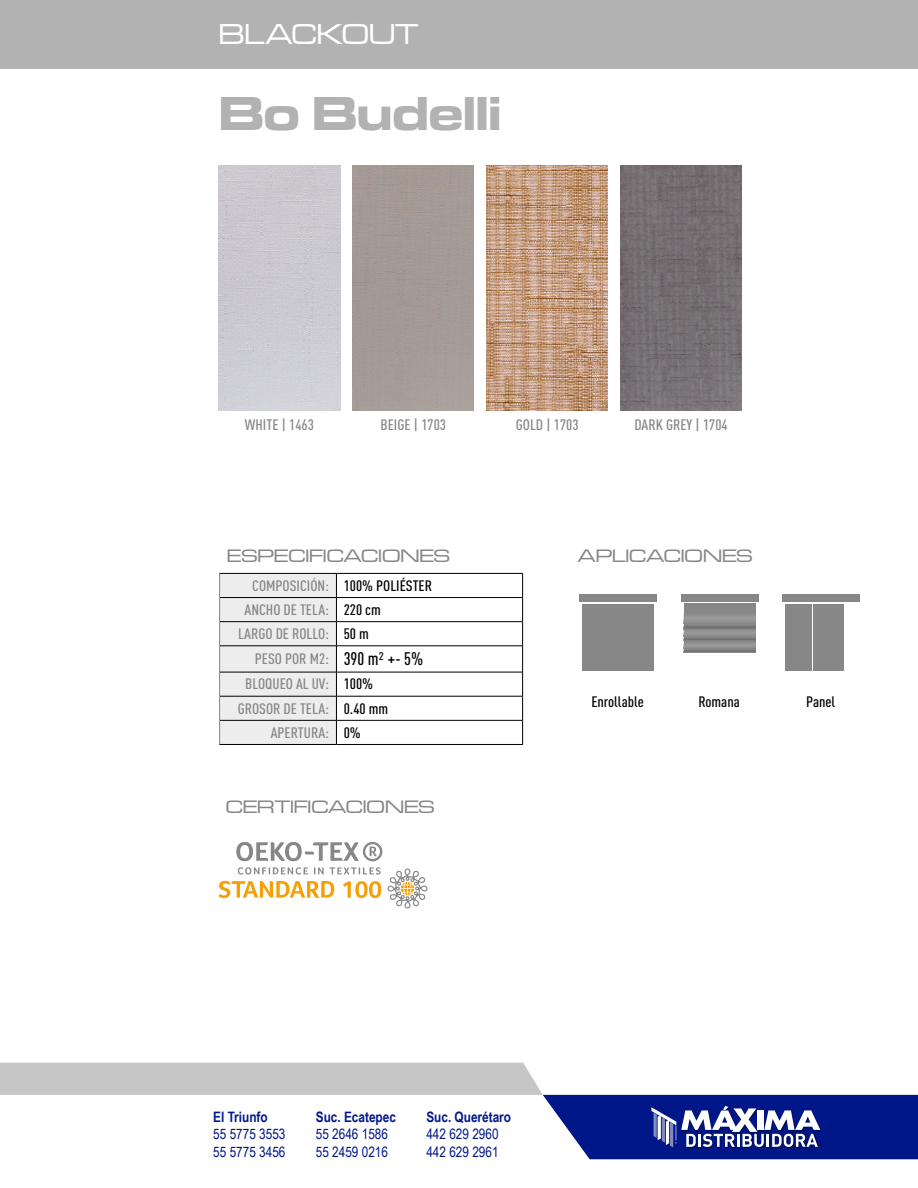
<style>
.page{position:relative;width:918px;height:1188px;background:#fff}
.page>*{position:absolute;margin:0;border:0;box-sizing:border-box;transform-origin:0 0}
.t1{font:49.5px "Microgramma D Bold Exte";color:#b2b2b2}
.t2{font:30px "Microgramma D Medi Exte";color:#fff}
.t3{font:18.75px "Microgramma D Medi Exte";color:#878787;scale:1.08 1}
.t4{font:500 15px "DIN Cond";color:#878787;scale:1.08 1}
.t5{font:500 15px "DIN Cond";color:#000;scale:1.08 1}
.t6{font:14.4px/17.2px "Arial Narrow";color:#001789}
.t7{font:700 14.4px "Arial Narrow";color:#001789}
.s1{color:#878787}
.s2{color:#000}
.s3{font-size:18px;color:#000}
</style>
<div class="page">
<div style="left:0;top:0;width:918px;height:68px;background:#b2b2b2"></div>
<hr style="left:336px;top:573px;width:187px;height:1px;background:#000">
<hr style="left:336px;top:597px;width:186px;height:1px;background:#000">
<hr style="left:336px;top:621px;width:186px;height:1px;background:#000">
<hr style="left:336px;top:646px;width:186px;height:1px;background:#000">
<hr style="left:336px;top:672px;width:186px;height:1px;background:#000">
<hr style="left:336px;top:696px;width:186px;height:1px;background:#000">
<hr style="left:336px;top:720px;width:186px;height:1px;background:#000">
<hr style="left:219px;top:744px;width:117px;height:1px;background:#000">
<hr style="left:336px;top:744px;width:187px;height:1px;background:#000">
<svg style="left:522px;top:574px;width:1px;height:170px"></svg>
<svg style="left:219px;top:573px;width:118px;height:171px;background:#e0e0e0"></svg>
<div style="left:353px;top:166px;width:121px;height:245px;background:#a49b96"></div>
<img style="left:219px;top:166px;width:121px;height:245px">
<img style="left:487px;top:166px;width:121px;height:245px">
<img style="left:621px;top:166px;width:121px;height:245px">
<svg style="left:0;top:1063px;width:918px;height:96px"></svg>
<div style="left:684px;top:623px;width:72px;height:6px;background:#838383"></div>
<svg style="left:684px;top:636px;width:72px;height:3px"></svg>
<hr style="left:684px;top:648px;width:72px;height:4px;background:#7c7c7c">
<div style="left:582px;top:604px;width:72px;height:67px;background:#878787"></div>
<div style="left:684px;top:604px;width:72px;height:20px;background:#878787"></div>
<div style="left:785px;top:604px;width:27px;height:67px;background:#878787"></div>
<div style="left:579px;top:594px;width:78px;height:7px;background:#878787"></div>
<div style="left:681px;top:594px;width:77px;height:7px;background:#878787"></div>
<div style="left:783px;top:594px;width:77px;height:7px;background:#878787"></div>
<div style="left:813px;top:604px;width:19px;height:67px;background:#878787"></div>
<div style="left:834px;top:604px;width:10px;height:67px;background:#878787"></div>
<div style="left:684px;top:609px;width:72px;height:14px;background:#919190"></div>
<svg style="left:684px;top:626px;width:72px;height:10px"></svg>
<svg style="left:684px;top:639px;width:72px;height:9px"></svg>
<svg style="left:238px;top:867px;width:70px;height:8px"></svg>
<svg style="left:314px;top:867px;width:67px;height:8px"></svg>
<svg style="left:236px;top:842px;width:146px;height:19px"></svg>
<svg style="left:387px;top:868px;width:41px;height:41px"></svg>
<svg style="left:219px;top:881px;width:115px;height:17px"></svg>
<svg style="left:343px;top:881px;width:38px;height:17px"></svg>
<h2 class="t2" style="left:219px;top:15px;width:201px">BLACKOUT</h2>
<h1 class="t1" style="left:219px;top:80px;width:284px">Bo Budelli</h1>
<p class="t4" style="left:245px;top:416px;width:65px">WHITE | 1463</p>
<p class="t4" style="left:381px;top:416px;width:62px">BEIGE | 1703</p>
<p class="t4" style="left:516px;top:416px;width:60px">GOLD | 1703</p>
<p class="t4" style="left:634px;top:416px;width:88px">DARK GREY | 1704</p>
<p class="t3" style="left:227px;top:544px;width:208px">ESPECIFICACIONES</p>
<p class="t5" style="left:252px;top:577px;width:168px"><span class="s1">COMPOSICIÓN:</span> 100% POLIÉSTER</p>
<p class="t4" style="left:245px;top:601px;width:128px">ANCHO DE TELA: <span class="s2">220 cm</span></p>
<p class="t4" style="left:238px;top:625px;width:123px">LARGO DE ROLLO: <span class="s2">50 m</span></p>
<p class="t4" style="left:255px;top:650px;width:157px">PESO POR M2: <span class="s3">390 m² +- 5%</span></p>
<p class="t4" style="left:245px;top:675px;width:120px">BLOQUEO AL UV: <span class="s2">100%</span></p>
<p class="t4" style="left:238px;top:699px;width:141px">GROSOR DE TELA: <span class="s2">0.40 mm</span></p>
<p class="t4" style="left:271px;top:724px;width:85px">APERTURA: <span class="s2">0%</span></p>
<p class="t3" style="left:226px;top:795px;width:195px">CERTIFICACIONES</p>
<p class="t3" style="left:578px;top:544px;width:163px">APLICACIONES</p>
<p class="t5" style="left:591px;top:693px;width:50px">Enrollable</p>
<p class="t5" style="left:698px;top:693px;width:40px">Romana</p>
<p class="t5" style="left:806px;top:693px;width:28px">Panel</p>
<p class="t7" style="left:213px;top:1106px;width:56px">El Triunfo</p>
<p class="t6" style="left:213px;top:1125px;width:74px">55 5775 3553<br>55 5775 3456</p>
<p class="t7" style="left:316px;top:1106px;width:82px">Suc. Ecatepec</p>
<p class="t6" style="left:316px;top:1125px;width:74px">55 2646 1586<br>55 2459 0216</p>
<p class="t7" style="left:426px;top:1106px;width:86px">Suc. Querétaro</p>
<p class="t6" style="left:426px;top:1125px;width:74px">442 629 2960<br>442 629 2961</p>
</div>
